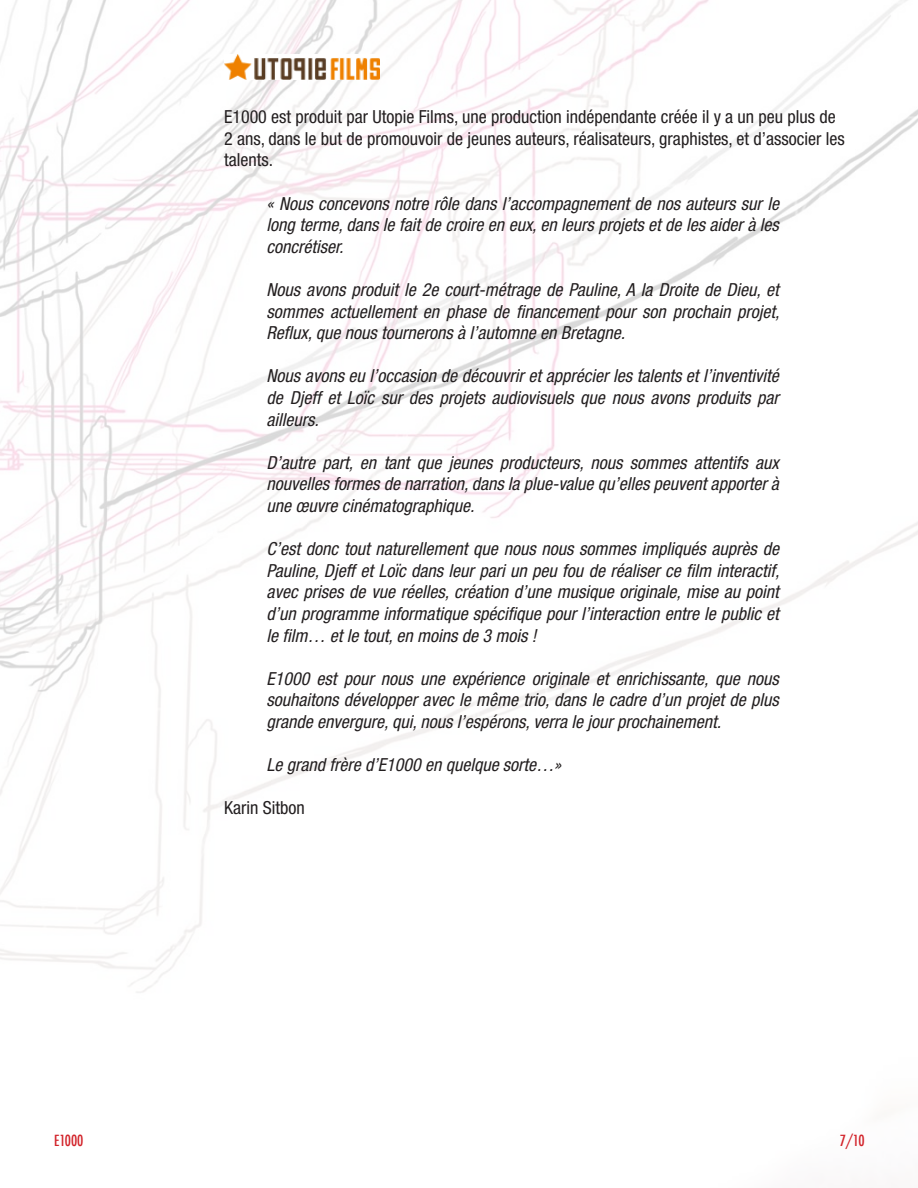
<style>
.page{position:relative;width:918px;height:1188px;background:#fff}
.page>*{position:absolute;margin:0;border:0;box-sizing:border-box;transform-origin:0 0}
.t1{font:italic condensed 18px/21.6px "Helvetica Neue";color:#231f20;text-align:justify}
.t2{font:condensed 18px/21.6px "Helvetica Neue";color:#231f20}
.t3{font:500 condensed 15px "Futura";color:#d2232a}
</style>
<div class="page">
<img style="left:0;top:0;width:918px;height:993px">
<img style="left:224px;top:54px;width:155px;height:26px">
<p class="t2" style="left:224px;top:106px;width:622px">E1000 est produit par Utopie Films, une production indépendante créée il y a un peu plus de<br>2 ans, dans le but de promouvoir de jeunes auteurs, réalisateurs, graphistes, et d’associer les talents.</p>
<p class="t1" style="left:267px;top:192px;width:514px">« Nous concevons notre rôle dans l’accompagnement de nos auteurs sur le long terme, dans le fait de croire en eux, en leurs projets et de les aider à les concrétiser.</p>
<p class="t1" style="left:267px;top:279px;width:515px">Nous avons produit le 2e court-métrage de Pauline, A la Droite de Dieu, et sommes actuellement en phase de financement pour son prochain projet, Reflux, que nous tournerons à l’automne en Bretagne.</p>
<p class="t1" style="left:267px;top:365px;width:514px">Nous avons eu l’occasion de découvrir et apprécier les talents et l’inventivité de Djeff et Loïc sur des projets audiovisuels que nous avons produits par ailleurs.</p>
<p class="t1" style="left:267px;top:452px;width:514px">D’autre part, en tant que jeunes producteurs, nous sommes attentifs aux nouvelles formes de narration, dans la plue-value qu’elles peuvent apporter à une œuvre cinématographique.</p>
<p class="t1" style="left:267px;top:538px;width:515px">C’est donc tout naturellement que nous nous sommes impliqués auprès de Pauline, Djeff et Loïc dans leur pari un peu fou de réaliser ce film interactif, avec prises de vue réelles, création d’une musique originale, mise au point d’un programme informatique spécifique pour l’interaction entre le public et le film… et le tout, en moins de 3 mois !</p>
<p class="t1" style="left:267px;top:668px;width:514px">E1000 est pour nous une expérience originale et enrichissante, que nous souhaitons développer avec le même trio, dans le cadre d’un projet de plus grande envergure, qui, nous l’espérons, verra le jour prochainement.</p>
<p class="t1" style="left:267px;top:754px;width:296px">Le grand frère d’E1000 en quelque sorte…»</p>
<p class="t2" style="left:224px;top:797px;width:82px">Karin Sitbon</p>
<p class="t3" style="left:54px;top:1131px;width:31px">E1000</p>
<p class="t3" style="left:840px;top:1131px;width:26px">7/10</p>
</div>
